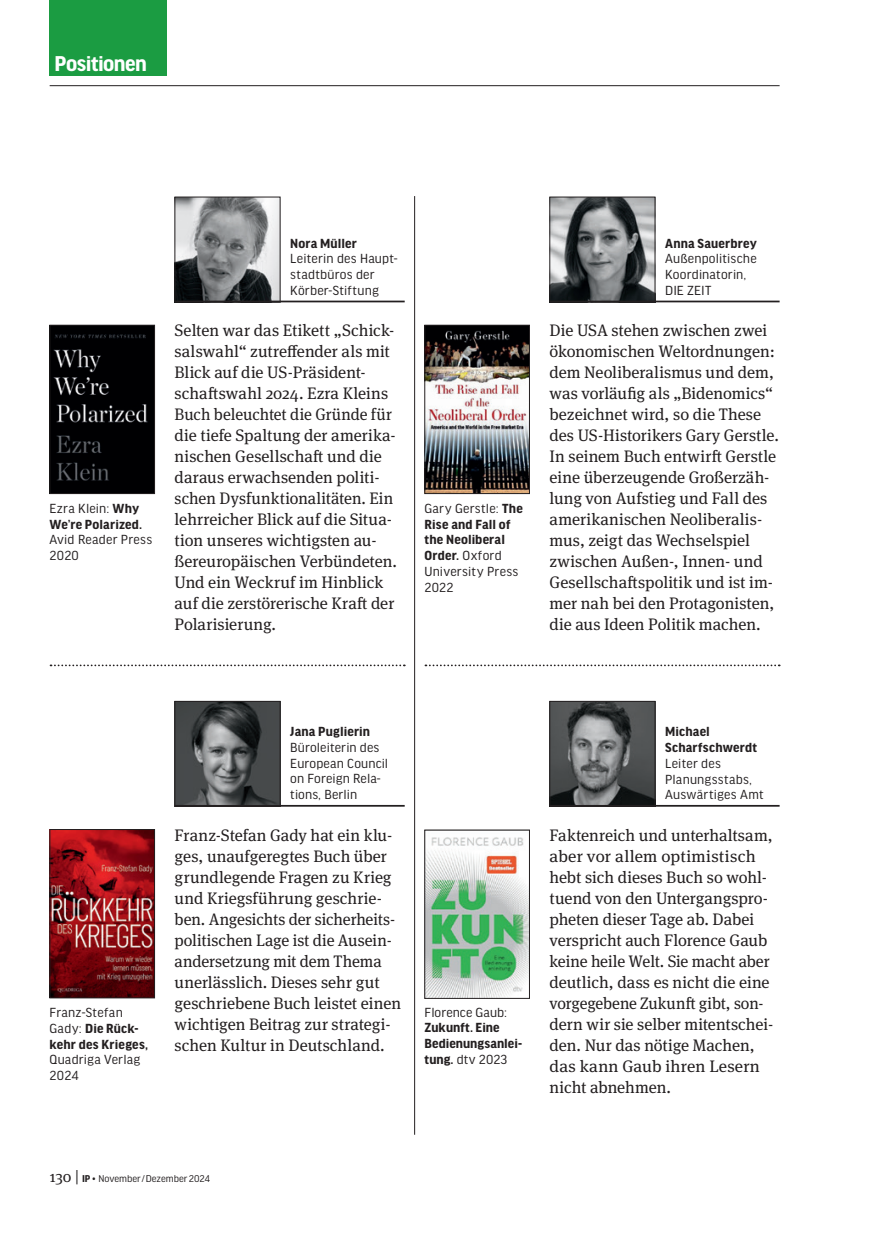
<style>
.page{position:relative;width:869px;height:1241px;background:#fff}
.page>*{position:absolute;margin:0;border:0;box-sizing:border-box;transform-origin:0 0}
.t1{font:700 22.75px "Good Headline Pro";letter-spacing:-.025em;color:#fff}
.t2{font:16.62px/21px "Meta Serif Pro";color:#231f20}
.t3{font:14px/15.8px "Good Headline Pro";letter-spacing:.015em;color:#231f20}
.t4{font:700 14px/15.8px "Good Headline Pro";letter-spacing:.01em;color:#231f20}
.t5{font:10.5px "Good Headline Pro";color:#231f20}
.s1{font-weight:400}
.s2{font-weight:700}
.s3{font-family:"Meta Serif Pro";font-size:15.75px}
</style>
<div class="page">
<hr style="left:50px;top:85px;width:729px;height:1px;background:#231f20">
<div style="left:50px;top:0;width:117px;height:76px;background:#1b9c42"></div>
<hr style="left:414px;top:196px;width:1px;height:938px;background:#231f20">
<svg style="left:425px;top:664px;width:354px;height:2px"></svg>
<img style="left:551px;top:703px;width:102px;height:101px">
<div style="left:549px;top:701px;width:106px;height:105px;border:1px solid #231f20"></div>
<img style="left:426px;top:837px;width:101px;height:159px">
<div style="left:424px;top:829px;width:105px;height:169px;border:1px solid #231f20"></div>
<hr style="left:549px;top:804px;width:230px;height:2px;background:#231f20">
<img style="left:52px;top:831px;width:101px;height:164px">
<div style="left:50px;top:829px;width:105px;height:168px;border:1px solid #231f20"></div>
<img style="left:176px;top:703px;width:102px;height:101px">
<div style="left:174px;top:701px;width:106px;height:105px;border:1px solid #231f20"></div>
<hr style="left:174px;top:804px;width:230px;height:2px;background:#231f20">
<img style="left:426px;top:327px;width:101px;height:164px">
<div style="left:424px;top:325px;width:105px;height:168px;border:1px solid #231f20"></div>
<img style="left:551px;top:199px;width:102px;height:101px">
<div style="left:549px;top:197px;width:106px;height:105px;border:1px solid #231f20"></div>
<hr style="left:549px;top:300px;width:230px;height:2px;background:#231f20">
<svg style="left:50px;top:664px;width:354px;height:2px"></svg>
<img style="left:52px;top:327px;width:101px;height:164px">
<div style="left:50px;top:325px;width:105px;height:168px;border:1px solid #231f20"></div>
<img style="left:176px;top:199px;width:102px;height:101px">
<div style="left:174px;top:197px;width:106px;height:105px;border:1px solid #231f20"></div>
<hr style="left:174px;top:300px;width:230px;height:2px;background:#231f20">
<h1 class="t1" style="left:55px;top:53px;width:94px">Positionen</h1>
<p class="t4" style="left:50px;top:500px;width:94px"><span class="s1">Ezra Klein:</span> Why<br>We’re Polarized.</p>
<p class="t3" style="left:50px;top:532px;width:104px">Avid Reader Press<br>2020</p>
<p class="t4" style="left:290px;top:235px;width:68px">Nora Müller</p>
<p class="t3" style="left:290px;top:251px;width:109px">Leiterin des Haupt&shy;stadtbüros der<br>Körber-Stiftung</p>
<p class="t2" style="left:174px;top:319px;width:224px">Selten war das Etikett „Schick&shy;salswahl“ zutreffender als mit<br>Blick auf die US-Präsident&shy;schaftswahl 2024. Ezra Kleins<br>Buch beleuchtet die Gründe für die tiefe Spaltung der amerika&shy;nischen Gesellschaft und die daraus erwachsenden politi&shy;schen Dysfunktionalitäten. Ein lehrreicher Blick auf die Situa&shy;tion unseres wichtigsten au&shy;ßereuropäischen Verbündeten.<br>Und ein Weckruf im Hinblick auf die zerstörerische Kraft der<br>Polarisierung.</p>
<p class="t3" style="left:424px;top:500px;width:100px">Gary Gerstle: <span class="s2">The<br>Rise and Fall of the Neoliberal<br>Order.</span> Oxford<br>University Press<br>2022</p>
<p class="t4" style="left:665px;top:235px;width:93px">Anna Sauerbrey</p>
<p class="t3" style="left:665px;top:251px;width:93px">Außenpolitische<br>Koordinatorin,<br>DIE ZEIT</p>
<p class="t2" style="left:549px;top:319px;width:231px">Die USA stehen zwischen zwei ökonomischen Weltordnungen: dem Neoliberalismus und dem, was vorläufig als „Bidenomics“ bezeichnet wird, so die These des US-Historikers Gary Gerstle.<br>In seinem Buch entwirft Gerstle eine überzeugende Großerzäh&shy;lung von Aufstieg und Fall des amerikanischen Neoliberalis&shy;mus, zeigt das Wechselspiel zwischen Außen-, Innen- und<br>Gesellschaftspolitik und ist im&shy;mer nah bei den Protagonisten, die aus Ideen Politik machen.</p>
<p class="t4" style="left:50px;top:1004px;width:100px"><span class="s1">Franz-Stefan<br>Gady:</span> Die Rück&shy;kehr des Krieges,</p>
<p class="t3" style="left:50px;top:1052px;width:92px">Quadriga Verlag<br>2024</p>
<p class="t4" style="left:290px;top:724px;width:81px">Jana Puglierin</p>
<p class="t3" style="left:290px;top:739px;width:99px">Büroleiterin des<br>European Council on Foreign Rela&shy;tions, Berlin</p>
<p class="t2" style="left:174px;top:823px;width:228px">Franz-Stefan Gady hat ein klu&shy;ges, unaufgeregtes Buch über grundlegende Fragen zu Krieg und Kriegsführung geschrie&shy;ben. Angesichts der sicherheits&shy;politischen Lage ist die Ausein&shy;andersetzung mit dem Thema unerlässlich. Dieses sehr gut geschriebene Buch leistet einen wichtigen Beitrag zur strategi&shy;schen Kultur in Deutschland.</p>
<p class="t3" style="left:424px;top:1004px;width:84px">Florence Gaub:</p>
<p class="t4" style="left:424px;top:1020px;width:99px">Zukunft. Eine<br>Bedienungsanlei&shy;tung. <span class="s1">dtv 2023</span></p>
<p class="t4" style="left:665px;top:724px;width:93px">Michael<br>Scharfschwerdt</p>
<p class="t3" style="left:665px;top:755px;width:100px">Leiter des<br>Planungsstabs,<br>Auswärtiges Amt</p>
<p class="t2" style="left:549px;top:823px;width:225px">Faktenreich und unterhaltsam, aber vor allem optimistisch hebt sich dieses Buch so wohl&shy;tuend von den Untergangspro&shy;pheten dieser Tage ab. Dabei verspricht auch Florence Gaub keine heile Welt. Sie macht aber deutlich, dass es nicht die eine vorgegebene Zukunft gibt, son&shy;dern wir sie selber mitentschei&shy;den. Nur das nötige Machen, das kann Gaub ihren Lesern nicht abnehmen.</p>
<p class="t5" style="left:50px;top:1173px;width:161px"><span class="s3">130 |</span> <span class="s2">IP</span> • November/Dezember2024</p>
</div>
